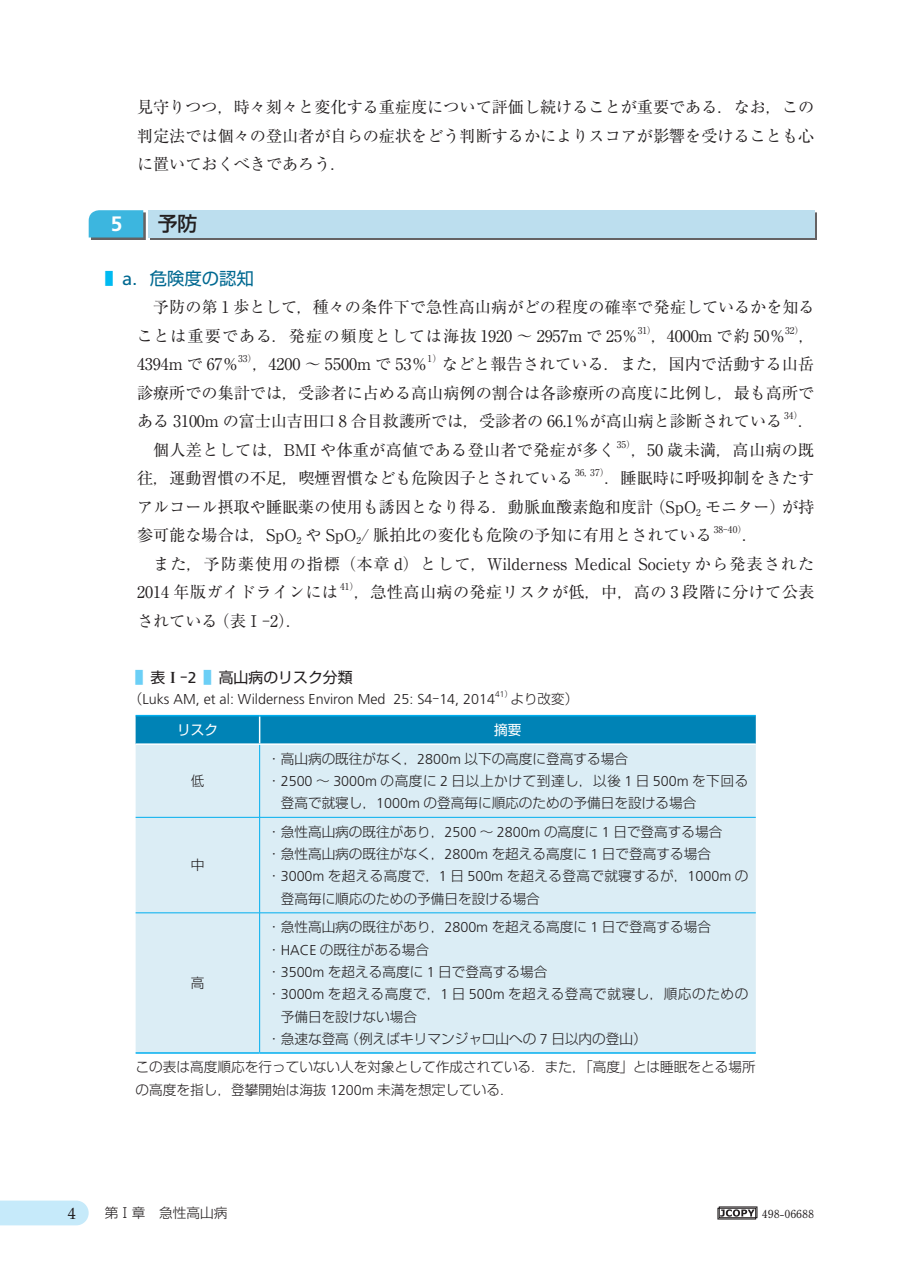
<style>
.page{position:relative;width:903px;height:1275px;background:#fff}
.page>*{position:absolute;margin:0;border:0;box-sizing:border-box;transform-origin:0 0}
.t1{font:700 20.82px "Frutiger";color:#fff}
.t2{font:500 19.78px "Shin Go Pr 5";color:#231f20}
.t3{font:17.32px "Shin Go Pr 5";color:#006991}
.t4{font:16.1px/28.5px "Ryumin Pr 5";color:#231f20;text-align:justify}
.t5{font:16.1px "Ryumin Pr 5";letter-spacing:.025em;color:#231f20}
.t6{font:16.1px "Palatino";color:#231f20}
.t7{font:14.88px "Shin Go Pr 5";color:#231f20}
.t8{font:300 14.35px "Frutiger";color:#231f20}
.t9{font:300 13.65px/22.4px "Shin Go Pr 5";color:#231f20}
.t10{font:300 13.65px "Shin Go Pr 5";letter-spacing:.04em;color:#231f20}
.t11{font:300 13.65px "Shin Go Pr 5";letter-spacing:.025em;color:#231f20}
.t12{font:13.65px "Shin Go Pr 5";color:#fff}
.t13{font:700 11.2px "Futo Min A101 Pr 5";color:#231f20}
.t14{font:9.45px "Ryumin Pr 5";color:#231f20}
.t15{font:300 8.4px "Frutiger";color:#231f20}
.s1{color:#00baf1}
.s2{font-family:"Frutiger";font-size:18.2px}
.s3{color:#6bcff6}
.s4{font-family:"Matisse Pro B"}
.s5{font-family:"Frutiger";font-size:15.58px}
.s6{font-family:"Shin Go Pr 5";font-size:13.65px}
.s7{font-family:"Shin Go Pr 5";font-size:7.88px}
.s8{font-family:"Frutiger";font-size:14.35px}
</style>
<div class="page">
<svg style="left:0;top:1200px;width:89px;height:25px;background:#c9ebfa"></svg>
<svg style="left:717px;top:1206px;width:40px;height:13px"></svg>
<div style="left:91px;top:212px;width:55px;height:28px;background:#231f20;opacity:.7"></div>
<svg style="left:89px;top:210px;width:54px;height:27px"></svg>
<div style="left:150px;top:212px;width:667px;height:28px;background:#231f20;opacity:.7"></div>
<div style="left:148px;top:210px;width:666px;height:27px;background:#bcdeee"></div>
<div style="left:136px;top:745px;width:620px;height:307px;background:#dbedf5"></div>
<div style="left:136px;top:716px;width:620px;height:27px;background:#0083b6"></div>
<hr style="left:136px;top:1052px;width:124px;height:2px;background:#00aeef">
<hr style="left:260px;top:1052px;width:496px;height:2px;background:#00aeef">
<hr style="left:136px;top:715px;width:124px;height:1px;background:#00aeef">
<hr style="left:260px;top:715px;width:496px;height:1px;background:#00aeef">
<hr style="left:259px;top:745px;width:1px;height:72px;background:#00aeef">
<hr style="left:136px;top:817px;width:124px;height:1px;background:#00aeef">
<hr style="left:260px;top:817px;width:496px;height:1px;background:#00aeef">
<hr style="left:259px;top:818px;width:1px;height:95px;background:#00aeef">
<hr style="left:136px;top:912px;width:124px;height:1px;background:#00aeef">
<hr style="left:260px;top:912px;width:496px;height:1px;background:#00aeef">
<hr style="left:259px;top:913px;width:1px;height:139px;background:#00aeef">
<p class="t4" style="left:137px;top:92px;width:679px">見守りつつ，時々刻々と変化する重症度について評価し続けることが重要である．なお，この判定法では個々の登山者が自らの症状をどう判断するかによりスコアが影響を受けることも心に置いておくべきであろう．</p>
<p class="t1" style="left:111px;top:212px;width:13px">5</p>
<p class="t2" style="left:158px;top:208px;width:41px">予防</p>
<p class="t3" style="left:105px;top:264px;width:151px"><span class="s1">■</span> <span class="s2">a</span>．危険度の認知</p>
<p class="t4" style="left:137px;top:292px;width:679px;text-indent:16px">予防の第 1 歩として，種々の条件下で急性高山病がどの程度の確率で発症しているかを知ることは重要である．発症の頻度としては海抜 1920 ～ 2957m で 25％</p>
<p class="t14" style="left:638px;top:323px;width:20px">31）</p>
<p class="t4" style="left:651px;top:320px;width:136px">，4000m で約 50％</p>
<p class="t14" style="left:785px;top:323px;width:20px">32）</p>
<p class="t4" style="left:799px;top:320px;width:18px">，</p>
<p class="t4" style="left:137px;top:349px;width:103px">4394m で 67％</p>
<p class="t14" style="left:238px;top:351px;width:20px">33）</p>
<p class="t4" style="left:252px;top:349px;width:177px">，4200 ～ 5500m で 53％</p>
<p class="t14" style="left:428px;top:351px;width:16px">1）</p>
<p class="t4" style="left:137px;top:349px;width:679px;text-indent:305px">などと報告されている．また，国内で活動する山岳診療所での集計では，受診者に占める高山病例の割合は各診療所の高度に比例し，最も高所である 3100m の富士山吉田口 8 合目救護所では，受診者の 66.1％が高山病と診断されている</p>
<p class="t14" style="left:784px;top:408px;width:20px">34）</p>
<p class="t4" style="left:798px;top:406px;width:18px">．</p>
<p class="t4" style="left:153px;top:434px;width:463px">個人差としては，BMI や体重が高値である登山者で発症が多く</p>
<p class="t14" style="left:617px;top:437px;width:20px">35）</p>
<p class="t4" style="left:631px;top:434px;width:185px">，50 歳未満，高山病の既</p>
<p class="t4" style="left:137px;top:463px;width:437px">往，運動習慣の不足，喫煙習慣なども危険因子とされている</p>
<p class="t14" style="left:575px;top:465px;width:36px">36, 37）</p>
<p class="t4" style="left:137px;top:463px;width:679px;text-indent:467px">．睡眠時に呼吸抑制をきたすアルコール摂取や睡眠薬の使用も誘因となり得る．動脈血酸素飽和度計（SpO<sub>2</sub> モニター）が持参可能な場合は，SpO<sub>2</sub> や SpO<sub>2</sub>/ 脈拍比の変化も危険の予知に有用とされている</p>
<p class="t14" style="left:714px;top:522px;width:34px">38-40）</p>
<p class="t4" style="left:742px;top:520px;width:18px">．</p>
<p class="t4" style="left:153px;top:548px;width:663px">また，予防薬使用の指標（本章 d）として，Wilderness Medical Society から発表された</p>
<p class="t5" style="left:137px;top:580px;width:202px">2014 年版ガイドラインには</p>
<p class="t14" style="left:340px;top:579px;width:20px">41）</p>
<p class="t5" style="left:354px;top:580px;width:462px">，急性高山病の発症リスクが低，中，高の 3 段階に分けて公表</p>
<p class="t4" style="left:137px;top:605px;width:167px">されている（表Ⅰ-2）．</p>
<p class="t7" style="left:136px;top:665px;width:219px"><span class="s3">▌</span>表<span class="s4">Ⅰ</span>︲<span class="s5">2</span> <span class="s3">▌</span>高山病のリスク分類</p>
<p class="t8" style="left:129px;top:691px;width:368px"><span class="s6">（</span>Luks AM, et al: Wilderness Environ Med 25: S4<span class="s6">-</span>14, 2014</p>
<p class="t15" style="left:495px;top:690px;width:19px">41<span class="s7">）</span></p>
<p class="t9" style="left:510px;top:686px;width:70px">より改変）</p>
<p class="t12" style="left:177px;top:719px;width:42px">リスク</p>
<p class="t12" style="left:494px;top:719px;width:29px">摘要</p>
<p class="t9" style="left:191px;top:768px;width:15px">低</p>
<p class="t9" style="left:267px;top:746px;width:362px">・高山病の既往がなく，<span class="s8">2800m</span> 以下の高度に登高する場合</p>
<p class="t10" style="left:267px;top:769px;width:483px">・<span class="s8">2500</span> ～ <span class="s8">3000m</span> の高度に <span class="s8">2</span> 日以上かけて到達し，以後 <span class="s8">1</span> 日 <span class="s8">500m</span> を下回る</p>
<p class="t9" style="left:281px;top:791px;width:417px">登高で就寝し，<span class="s8">1000m</span> の登高毎に順応のための予備日を設ける場合</p>
<p class="t9" style="left:191px;top:853px;width:15px">中</p>
<p class="t9" style="left:267px;top:819px;width:457px">・急性高山病の既往があり，<span class="s8">2500</span> ～ <span class="s8">2800m</span> の高度に <span class="s8">1</span> 日で登高する場合</p>
<p class="t9" style="left:267px;top:841px;width:445px">・急性高山病の既往がなく，<span class="s8">2800m</span> を超える高度に <span class="s8">1</span> 日で登高する場合</p>
<p class="t11" style="left:267px;top:865px;width:483px">・<span class="s8">3000m</span> を超える高度で，<span class="s8">1</span> 日 <span class="s8">500m</span> を超える登高で就寝するが，<span class="s8">1000m</span> の</p>
<p class="t9" style="left:281px;top:886px;width:261px">登高毎に順応のための予備日を設ける場合</p>
<p class="t9" style="left:267px;top:915px;width:445px">・急性高山病の既往があり，<span class="s8">2800m</span> を超える高度に <span class="s8">1</span> 日で登高する場合</p>
<p class="t9" style="left:267px;top:937px;width:164px">・<span class="s8">HACE</span> の既往がある場合</p>
<p class="t9" style="left:267px;top:959px;width:282px">・<span class="s8">3500m</span> を超える高度に <span class="s8">1</span> 日で登高する場合</p>
<p class="t10" style="left:267px;top:983px;width:483px">・<span class="s8">3000m</span> を超える高度で，<span class="s8">1</span> 日 <span class="s8">500m</span> を超える登高で就寝し，順応のための</p>
<p class="t9" style="left:281px;top:1004px;width:138px">予備日を設けない場合</p>
<p class="t9" style="left:267px;top:1026px;width:381px">・急速な登高（例えばキリマンジャロ山への <span class="s8">7</span> 日以内の登山）</p>
<p class="t9" style="left:136px;top:1055px;width:622px">この表は高度順応を行っていない人を対象として作成されている．また，「高度」とは睡眠をとる場所の高度を指し，登攀開始は海抜 <span class="s8">1200m</span> 未満を想定している．</p>
<p class="t9" style="left:191px;top:970px;width:15px">高</p>
<p class="t6" style="left:68px;top:1200px;width:10px">4</p>
<p class="t9" style="left:105px;top:1200px;width:124px">第Ⅰ章　急性高山病</p>
<p class="t13" style="left:762px;top:1204px;width:54px">498-06688</p>
</div>
